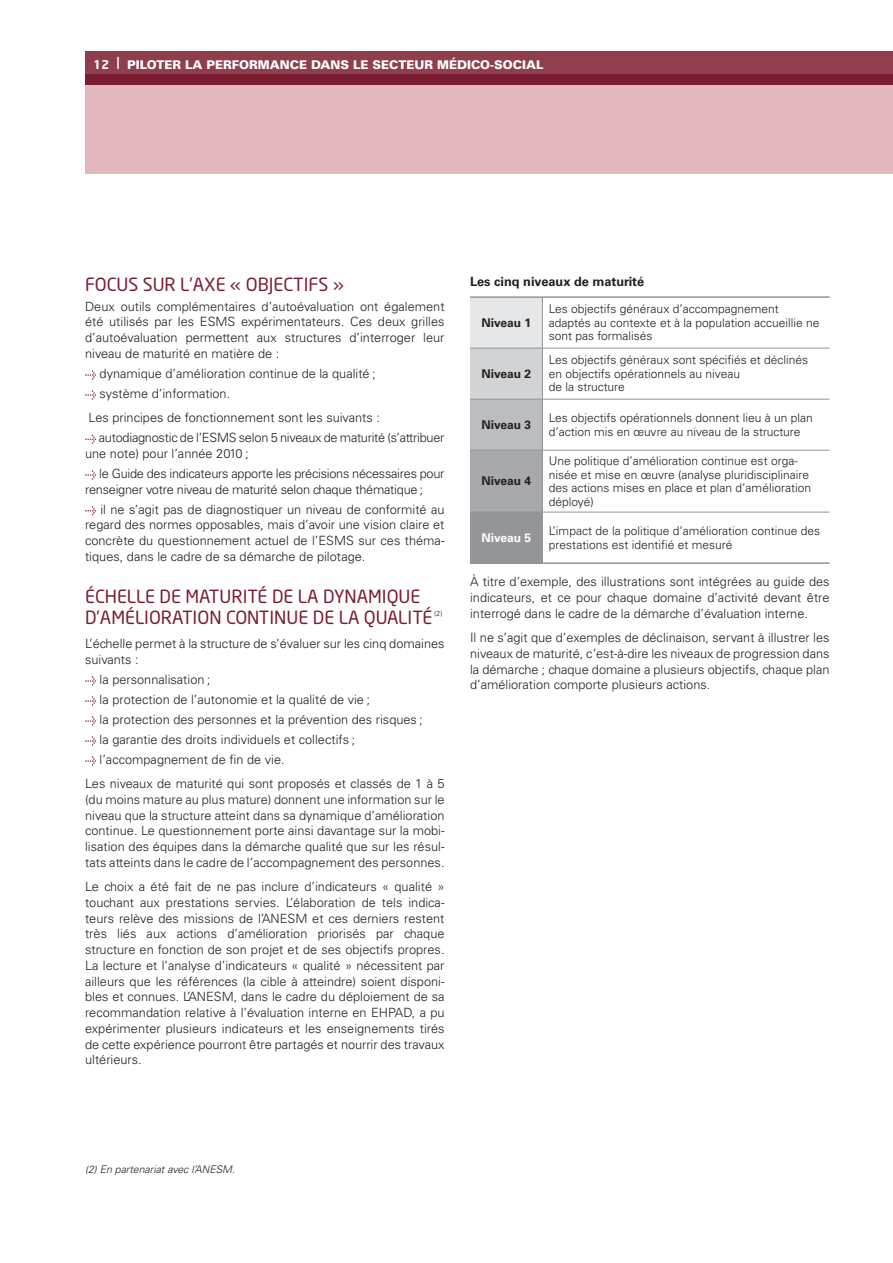
<style>
.page{position:relative;width:893px;height:1263px;background:#fff}
.page>*{position:absolute;margin:0;border:0;box-sizing:border-box;transform-origin:0 0}
.t1{font:18px/21px "Neo Sans";color:#7b1d32}
.t2{font:300 12.75px/15.8px "Univers";color:#231f20;text-align:justify}
.t3{font:300 12.75px/20px "Univers";letter-spacing:-.02em;color:#231f20}
.t4{font:700 12.75px "Univers";color:#231f20}
.t5{font:300 12px/13.5px "Univers";color:#231f20}
.t6{font:900 12px "Univers LT";color:#fff}
.t7{font:700 12px "Univers";color:#231f20}
.t8{font:700 12px "Univers";color:#fff}
.t9{font:italic 300 10.5px "Univers";color:#231f20}
.t10{font:300 7.35px "Univers";color:#231f20}
.s1{font-family:"Neo Sans";font-weight:700}
</style>
<div class="page">
<div style="left:85px;top:51px;width:807px;height:25px;background:#8e3e4d"></div>
<div style="left:85px;top:76px;width:807px;height:98px;background:#e2b7be"></div>
<div style="left:85px;top:75px;width:807px;height:10px;background:#7b1d32"></div>
<svg style="left:85px;top:370px;width:11px;height:10px"></svg>
<svg style="left:85px;top:390px;width:11px;height:10px"></svg>
<svg style="left:85px;top:435px;width:11px;height:9px"></svg>
<svg style="left:85px;top:470px;width:11px;height:10px"></svg>
<svg style="left:85px;top:506px;width:11px;height:9px"></svg>
<svg style="left:85px;top:676px;width:11px;height:10px"></svg>
<svg style="left:85px;top:696px;width:11px;height:10px"></svg>
<svg style="left:85px;top:716px;width:11px;height:10px"></svg>
<svg style="left:85px;top:736px;width:11px;height:10px"></svg>
<svg style="left:85px;top:756px;width:11px;height:10px"></svg>
<div style="left:470px;top:297px;width:72px;height:51px;background:#e6e7e8"></div>
<div style="left:470px;top:348px;width:72px;height:51px;background:#d1d3d4"></div>
<div style="left:470px;top:399px;width:72px;height:51px;background:#bbbdc0"></div>
<div style="left:470px;top:450px;width:72px;height:62px;background:#a7a9ac"></div>
<div style="left:470px;top:512px;width:72px;height:51px;background:#939598"></div>
<hr style="left:470px;top:296px;width:359px;height:2px;background:#939598">
<hr style="left:470px;top:562px;width:359px;height:2px;background:#939598">
<hr style="left:542px;top:298px;width:1px;height:50px;background:#939598">
<hr style="left:470px;top:348px;width:359px;height:1px;background:#939598">
<hr style="left:542px;top:348px;width:1px;height:51px;background:#939598">
<hr style="left:470px;top:399px;width:359px;height:1px;background:#939598">
<hr style="left:542px;top:399px;width:1px;height:51px;background:#939598">
<hr style="left:470px;top:450px;width:359px;height:1px;background:#939598">
<hr style="left:542px;top:450px;width:1px;height:62px;background:#939598">
<hr style="left:470px;top:512px;width:359px;height:1px;background:#939598">
<hr style="left:542px;top:512px;width:1px;height:50px;background:#939598">
<p class="t6" style="left:94px;top:59px;width:451px"><span class="s1">12</span> <sup>|</sup> PILOTER LA PERFORMANCE DANS LE SECTEUR MÉDICO-SOCIAL</p>
<h1 class="t1" style="left:85px;top:275px;width:260px">FOCUS SUR L’AXE « OBJECTIFS »</h1>
<p class="t2" style="left:85px;top:299px;width:361px">Deux outils complémentaires d’autoévaluation ont également été utilisés par les ESMS expérimentateurs. Ces deux grilles d’autoévaluation permettent aux structures d’interroger leur niveau de maturité en matière de :</p>
<p class="t2" style="left:100px;top:365px;width:277px;line-height:20px">dynamique d’amélioration continue de la qualité ; système d’information.</p>
<p class="t3" style="left:99px;top:409px;width:347px;text-indent:-10px">Les principes de fonctionnement sont les suivants : autodiagnostic de l’ESMS selon 5 niveaux de maturité (s’attribuer</p>
<p class="t3" style="left:99px;top:445px;width:347px;text-indent:-14px">une note) pour l’année 2010 ;<br>le Guide des indicateurs apporte les précisions nécessaires pour</p>
<p class="t3" style="left:100px;top:480px;width:345px;text-indent:-15px">renseigner votre niveau de maturité selon chaque thématique ;<br>il ne s’agit pas de diagnostiquer un niveau de conformité au</p>
<p class="t2" style="left:85px;top:518px;width:361px">regard des normes opposables, mais d’avoir une vision claire et concrète du questionnement actuel de l’ESMS sur ces théma&shy;tiques, dans le cadre de sa démarche de pilotage.</p>
<h1 class="t1" style="left:85px;top:587px;width:349px">ÉCHELLE DE MATURITÉ DE LA DYNAMIQUE<br>D’AMÉLIORATION CONTINUE DE LA QUALITÉ</h1>
<p class="t10" style="left:434px;top:611px;width:10px">(2)</p>
<p class="t2" style="left:85px;top:637px;width:361px">L’échelle permet à la structure de s’évaluer sur les cinq domaines suivants :</p>
<p class="t2" style="left:100px;top:671px;width:325px;line-height:20px;text-align:left">la personnalisation ;<br>la protection de l’autonomie et la qualité de vie ;<br>la protection des personnes et la prévention des risques ; la garantie des droits individuels et collectifs ; l’accompagnement de fin de vie.</p>
<p class="t2" style="left:85px;top:777px;width:361px">Les niveaux de maturité qui sont proposés et classés de 1 à 5 (du moins mature au plus mature) donnent une information sur le niveau que la structure atteint dans sa dynamique d’amélioration continue. Le questionnement porte ainsi davantage sur la mobi&shy;lisation des équipes dans la démarche qualité que sur les résul&shy;tats atteints dans le cadre de l’accompagnement des personnes.</p>
<p class="t2" style="left:85px;top:880px;width:361px">Le choix a été fait de ne pas inclure d’indicateurs « qualité » touchant aux prestations servies. L’élaboration de tels indica&shy;teurs relève des missions de l’ANESM et ces derniers restent très liés aux actions d’amélioration priorisés par chaque structure en fonction de son projet et de ses objectifs propres.<br>La lecture et l’analyse d’indicateurs « qualité » nécessitent par ailleurs que les références (la cible à atteindre) soient disponi&shy;bles et connues. L’ANESM, dans le cadre du déploiement de sa recommandation relative à l’évaluation interne en EHPAD, a pu expérimenter plusieurs indicateurs et les enseignements tirés de cette expérience pourront être partagés et nourrir des travaux ultérieurs.</p>
<p class="t4" style="left:470px;top:277px;width:176px">Les cinq niveaux de maturité</p>
<p class="t7" style="left:481px;top:318px;width:51px">Niveau 1</p>
<p class="t5" style="left:548px;top:304px;width:272px">Les objectifs généraux d’accompagnement adaptés au contexte et à la population accueillie ne sont pas formalisés</p>
<p class="t7" style="left:481px;top:369px;width:51px">Niveau 2</p>
<p class="t5" style="left:548px;top:355px;width:261px">Les objectifs généraux sont spécifiés et déclinés en objectifs opérationnels au niveau<br>de la structure</p>
<p class="t7" style="left:481px;top:420px;width:51px">Niveau 3</p>
<p class="t5" style="left:548px;top:412px;width:265px">Les objectifs opérationnels donnent lieu à un plan d’action mis en œuvre au niveau de la structure</p>
<p class="t7" style="left:481px;top:477px;width:51px">Niveau 4</p>
<p class="t5" style="left:548px;top:455px;width:264px">Une politique d’amélioration continue est orga&shy;nisée et mise en œuvre (analyse pluridisciplinaire des actions mises en place et plan d’amélioration déployé)</p>
<p class="t8" style="left:481px;top:533px;width:51px">Niveau 5</p>
<p class="t5" style="left:548px;top:525px;width:273px">L’impact de la politique d’amélioration continue des prestations est identifié et mesuré</p>
<p class="t2" style="left:470px;top:575px;width:361px">À titre d’exemple, des illustrations sont intégrées au guide des indicateurs, et ce pour chaque domaine d’activité devant être interrogé dans le cadre de la démarche d’évaluation interne.</p>
<p class="t2" style="left:470px;top:631px;width:361px">Il ne s’agit que d’exemples de déclinaison, servant à illustrer les niveaux de maturité, c’est-à-dire les niveaux de progression dans la démarche ; chaque domaine a plusieurs objectifs, chaque plan d’amélioration comporte plusieurs actions.</p>
<p class="t9" style="left:85px;top:1165px;width:153px">(2) En partenariat avec l’ANESM.</p>
</div>
